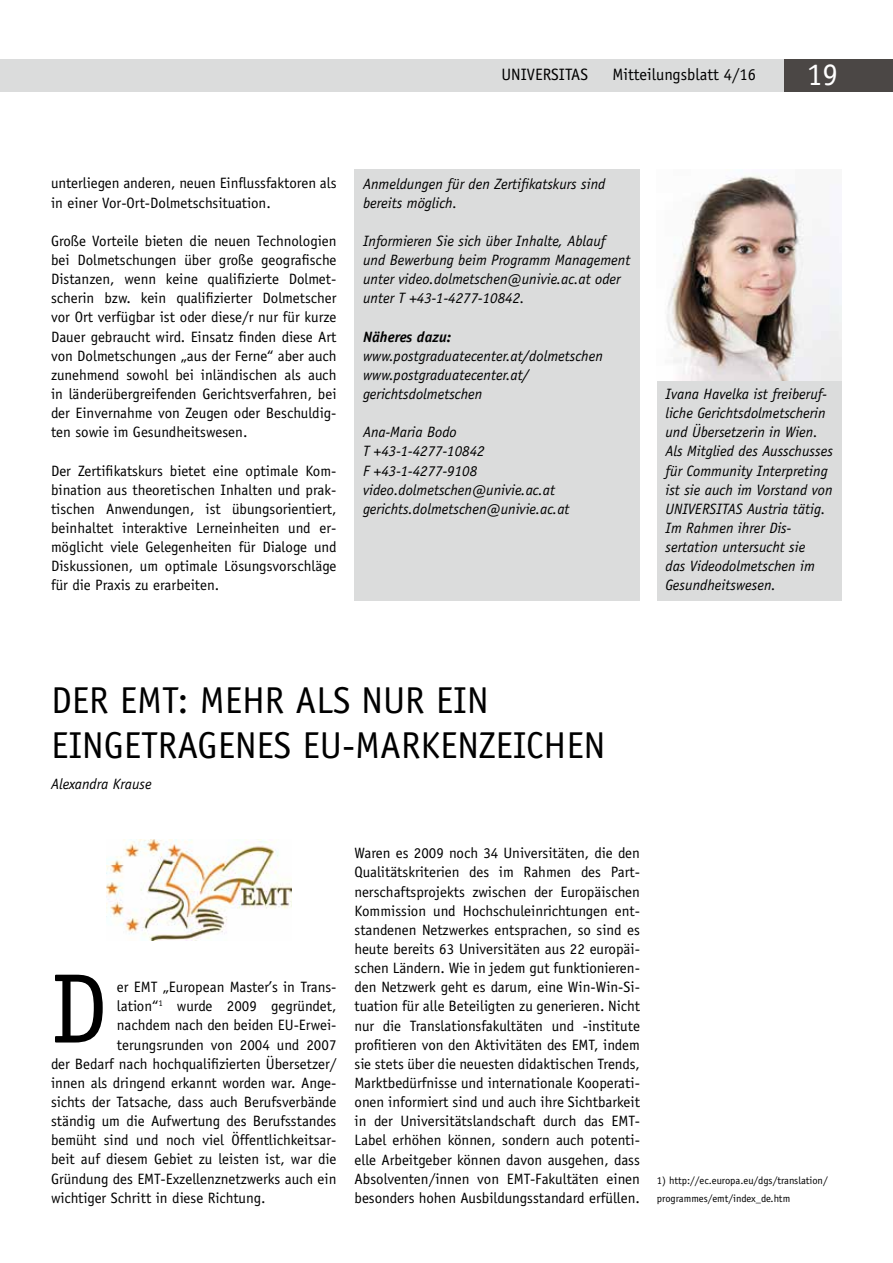
<style>
.page{position:relative;width:893px;height:1263px;background:#fff}
.page>*{position:absolute;margin:0;border:0;box-sizing:border-box;transform-origin:0 0}
.t1{font:99px "Officina Serif Std";color:#000}
.t2{font:37.5px/45px "Officina Sans Std";color:#000}
.t3{font:31.5px "Officina Serif Std";color:#fff}
.t4{font:16.5px "Officina Sans Std";color:#000}
.t5{font:15px/19.2px "Officina Sans Std";color:#000;text-align:justify}
.t6{font:italic 15px/19.2px "Officina Sans Std";color:#000}
.t7{font:italic 700 15px "Officina Sans Std";color:#000}
.t8{font:10.5px/18px "Officina Sans Std";color:#000}
</style>
<div class="page">
<div style="left:0;top:59px;width:893px;height:33px;background:#dbdcdc"></div>
<div style="left:784px;top:59px;width:109px;height:33px;background:#4b4745"></div>
<div style="left:354px;top:169px;width:286px;height:432px;background:#dbdcdc"></div>
<img style="left:106px;top:840px;width:185px;height:100px">
<div style="left:657px;top:361px;width:185px;height:240px;background:#dbdcdc"></div>
<img style="left:657px;top:169px;width:185px;height:211px">
<p class="t4" style="left:501px;top:65px;width:88px">UNIVERSITAS</p>
<p class="t4" style="left:612px;top:65px;width:145px">Mitteilungsblatt 4/16</p>
<h3 class="t3" style="left:807px;top:56px;width:33px">19</h3>
<p class="t5" style="left:51px;top:174px;width:287px">unterliegen anderen, neuen Einflussfaktoren als in einer Vor-Ort-Dolmetschsituation.</p>
<p class="t5" style="left:51px;top:231px;width:287px">Große Vorteile bieten die neuen Technologien bei Dolmetschungen über große geografische Distanzen, wenn keine qualifizierte Dolmet&shy;scherin bzw. kein qualifizierter Dolmetscher vor Ort verfügbar ist oder diese/r nur für kurze Dauer gebraucht wird. Einsatz finden diese Art von Dolmetschungen „aus der Ferne“ aber auch zunehmend sowohl bei inländischen als auch in länderübergreifenden Gerichtsverfahren, bei der Einvernahme von Zeugen oder Beschuldig&shy;ten sowie im Gesundheitswesen.</p>
<p class="t5" style="left:51px;top:461px;width:287px">Der Zertifikatskurs bietet eine optimale Kom&shy;bination aus theoretischen Inhalten und prak&shy;tischen Anwendungen, ist übungsorientiert, beinhaltet interaktive Lerneinheiten und er&shy;möglicht viele Gelegenheiten für Dialoge und Diskussionen, um optimale Lösungsvorschläge für die Praxis zu erarbeiten.</p>
<p class="t6" style="left:363px;top:174px;width:244px">Anmeldungen für den Zertifikatskurs sind bereits möglich.</p>
<p class="t6" style="left:363px;top:231px;width:269px">Informieren Sie sich über Inhalte, Ablauf und Bewerbung beim Programm Management unter video.dolmetschen@univie.ac.at oder unter T +43-1-4277-10842.</p>
<p class="t7" style="left:363px;top:327px;width:90px">Näheres dazu:</p>
<p class="t6" style="left:363px;top:346px;width:241px">www.postgraduatecenter.at/dolmetschen www.postgraduatecenter.at/ gerichtsdolmetschen</p>
<p class="t6" style="left:363px;top:423px;width:208px">Ana-Maria Bodo<br>T +43-1-4277-10842<br>F +43-1-4277-9108 video.dolmetschen@univie.ac.at gerichts.dolmetschen@univie.ac.at</p>
<p class="t6" style="left:665px;top:384px;width:169px">Ivana Havelka ist freiberuf&shy;liche Gerichtsdolmetscherin und Übersetzerin in Wien.<br>Als Mitglied des Ausschusses für Community Interpreting ist sie auch im Vorstand von<br>UNIVERSITAS Austria tätig.<br>Im Rahmen ihrer Dis&shy;sertation untersucht sie<br>das Videodolmetschen im<br>Gesundheitswesen.</p>
<h2 class="t2" style="left:51px;top:678px;width:556px">DER EMT: MEHR ALS NUR EIN<br>EINGETRAGENES EU-MARKENZEICHEN</h2>
<p class="t6" style="left:51px;top:774px;width:102px">Alexandra Krause</p>
<h1 class="t1" style="left:51px;top:951px;width:58px">D</h1>
<p class="t5" style="left:117px;top:977px;width:221px">er EMT „European Master’s in Trans-</p>
<p class="t5" style="left:117px;top:997px;width:221px">lation“<sup>1</sup> wurde 2009 gegründet,</p>
<p class="t5" style="left:117px;top:1016px;width:221px">nachdem nach den beiden EU-Erwei-</p>
<p class="t5" style="left:117px;top:1035px;width:221px">terungsrunden von 2004 und 2007</p>
<p class="t5" style="left:51px;top:1054px;width:287px">der Bedarf nach hochqualifizierten Übersetzer/</p>
<p class="t5" style="left:51px;top:1073px;width:287px">innen als dringend erkannt worden war. Ange-</p>
<p class="t5" style="left:51px;top:1092px;width:287px">sichts der Tatsache, dass auch Berufsverbände</p>
<p class="t5" style="left:51px;top:1111px;width:287px">ständig um die Aufwertung des Berufsstandes</p>
<p class="t5" style="left:51px;top:1131px;width:287px">bemüht sind und noch viel Öffentlichkeitsar-</p>
<p class="t5" style="left:51px;top:1150px;width:287px">beit auf diesem Gebiet zu leisten ist, war die</p>
<p class="t5" style="left:51px;top:1169px;width:287px">Gründung des EMT-Exzellenznetzwerks auch ein</p>
<p class="t5" style="left:51px;top:1188px;width:216px">wichtiger Schritt in diese Richtung.</p>
<p class="t5" style="left:354px;top:844px;width:287px">Waren es 2009 noch 34 Universitäten, die den Qualitätskriterien des im Rahmen des Part&shy;nerschaftsprojekts zwischen der Europäischen Kommission und Hochschuleinrichtungen ent&shy;standenen Netzwerkes entsprachen, so sind es heute bereits 63 Universitäten aus 22 europäi&shy;schen Ländern. Wie in jedem gut funktionieren&shy;den Netzwerk geht es darum, eine Win-Win-Si&shy;tuation für alle Beteiligten zu generieren. Nicht nur die Translationsfakultäten und -institute profitieren von den Aktivitäten des EMT, indem sie stets über die neuesten didaktischen Trends, Marktbedürfnisse und internationale Kooperati&shy;onen informiert sind und auch ihre Sichtbarkeit in der Universitätslandschaft durch das EMT-Label erhöhen können, sondern auch potenti&shy;elle Arbeitgeber können davon ausgehen, dass Absolventen/innen von EMT-Fakultäten einen besonders hohen Ausbildungsstandard erfüllen.</p>
<p class="t8" style="left:657px;top:1171px;width:172px">1) http://ec.europa.eu/dgs/translation/ programmes/emt/index_de.htm</p>
</div>
